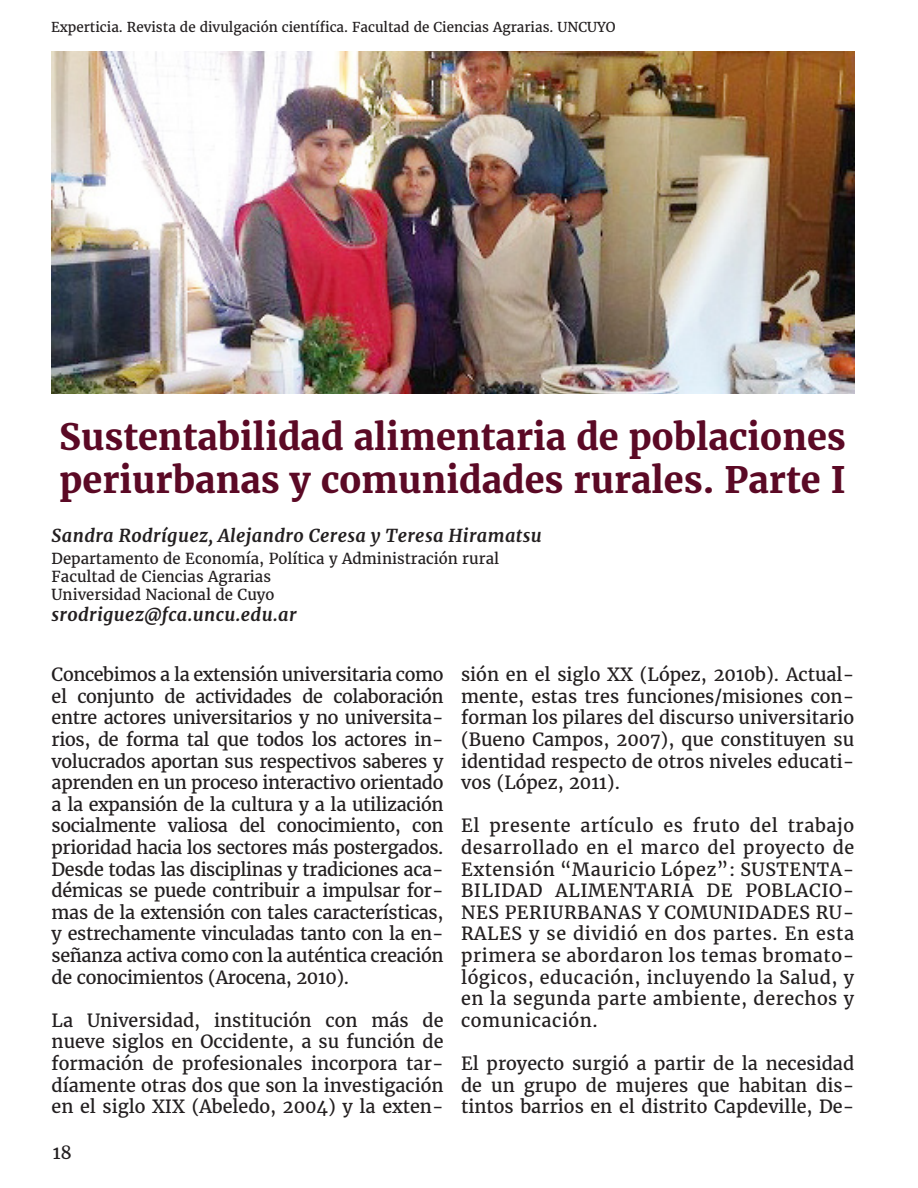
<style>
.page{position:relative;width:918px;height:1188px;background:#fff}
.page>*{position:absolute;margin:0;border:0;box-sizing:border-box;transform-origin:0 0}
.Titulo_articulo{font:700 36px/43.2px "Merriweather";color:#5b0925}
.t1{font:18px/21.6px "Merriweather";color:#231f20;text-align:justify}
.Autor{font:italic 700 18px "Merriweather";letter-spacing:.02em;color:#231f20}
.t2{font:15px "Merriweather";color:#231f20}
.t3{font:13.5px "Merriweather";color:#231f20}
</style>
<div class="page">
<img style="left:51px;top:51px;width:803px;height:342px">
<p class="t3" style="left:51px;top:18px;width:566px">Experticia. Revista de divulgación científica. Facultad de Ciencias Agrarias. UNCUYO</p>
<p class="Titulo_articulo" style="left:59px;top:415px;width:788px">Sustentabilidad alimentaria de poblaciones periurbanas y comunidades rurales. Parte I</p>
<p class="Autor" style="left:52px;top:524px;width:492px">Sandra Rodríguez, Alejandro Ceresa y Teresa Hiramatsu</p>
<p class="t2" style="left:52px;top:548px;width:449px">Departamento de Economía, Política y Administración rural</p>
<p class="t2" style="left:52px;top:566px;width:221px">Facultad de Ciencias Agrarias</p>
<p class="t2" style="left:52px;top:584px;width:224px">Universidad Nacional de Cuyo</p>
<p class="Autor" style="left:52px;top:603px;width:246px">srodriguez@fca.uncu.edu.ar</p>
<p class="t1" style="left:52px;top:664px;width:393px">Concebimos a la extensión universitaria como el conjunto de actividades de colaboración entre actores universitarios y no universita&shy;rios, de forma tal que todos los actores in&shy;volucrados aportan sus respectivos saberes y aprenden en un proceso interactivo orientado a la expansión de la cultura y a la utilización socialmente valiosa del conocimiento, con prioridad hacia los sectores más postergados.<br>Desde todas las disciplinas y tradiciones aca&shy;démicas se puede contribuir a impulsar for&shy;mas de la extensión con tales características, y estrechamente vinculadas tanto con la en&shy;señanza activa como con la auténtica creación de conocimientos (Arocena, 2010).</p>
<p class="t1" style="left:52px;top:1009px;width:393px">La Universidad, institución con más de nueve siglos en Occidente, a su función de formación de profesionales incorpora tar&shy;díamente otras dos que son la investigación en el siglo XIX (Abeledo, 2004) y la exten-</p>
<p class="t1" style="left:53px;top:1142px;width:21px">18</p>
<p class="t1" style="left:461px;top:664px;width:395px">sión en el siglo XX (López, 2010b). Actual&shy;mente, estas tres funciones/misiones con&shy;forman los pilares del discurso universitario (Bueno Campos, 2007), que constituyen su identidad respecto de otros niveles educati&shy;vos (López, 2011).</p>
<p class="t1" style="left:461px;top:815px;width:395px">El presente artículo es fruto del trabajo desarrollado en el marco del proyecto de Extensión “Mauricio López”: SUSTENTA-BILIDAD ALIMENTARIA DE POBLACIO-NES PERIURBANAS Y COMUNIDADES RU-RALES y se dividió en dos partes. En esta primera se abordaron los temas bromato&shy;lógicos, educación, incluyendo la Salud, y en la segunda parte ambiente, derechos y comunicación.</p>
<p class="t1" style="left:461px;top:1052px;width:395px">El proyecto surgió a partir de la necesidad de un grupo de mujeres que habitan dis&shy;tintos barrios en el distrito Capdeville, De-</p>
</div>
